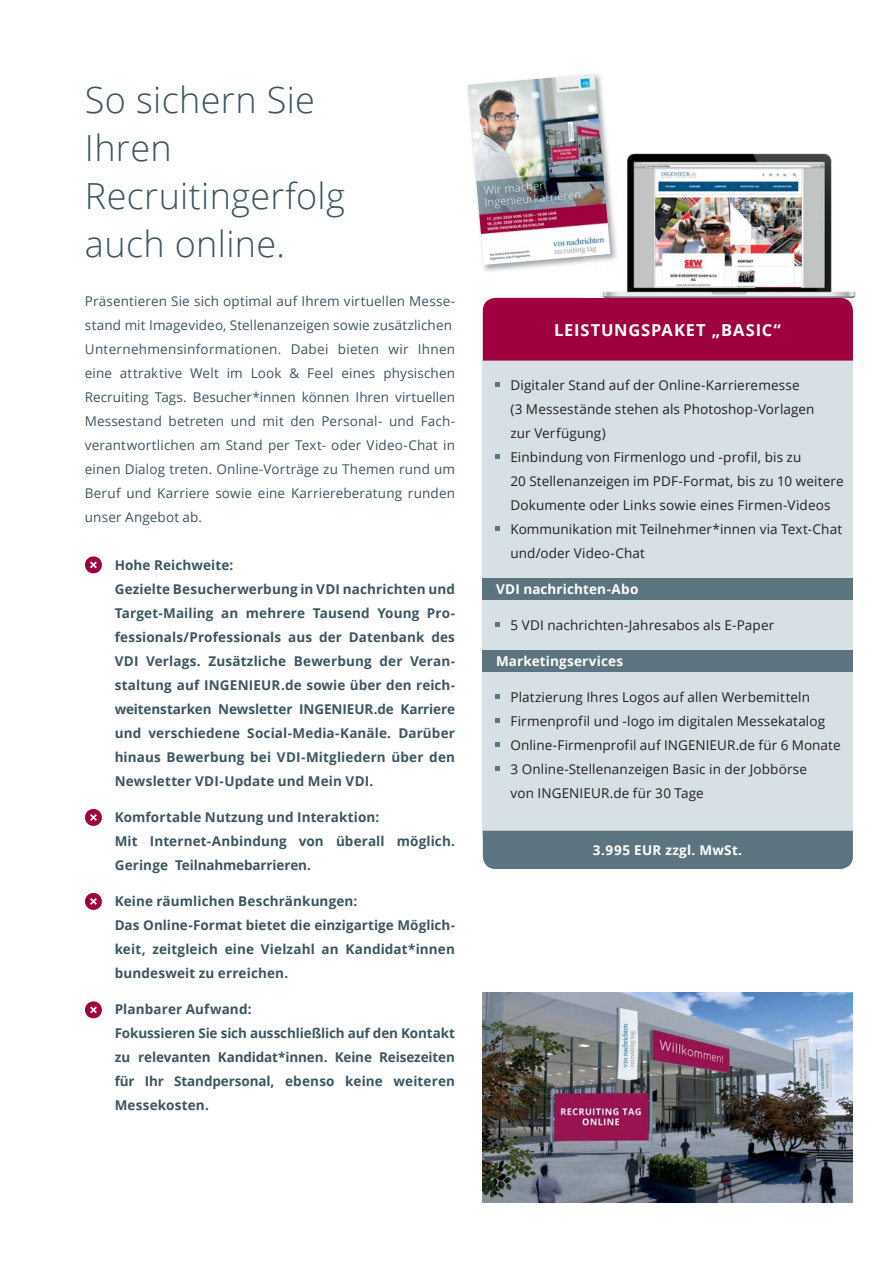
<style>
.page{position:relative;width:893px;height:1263px;background:#fff}
.page>*{position:absolute;margin:0;border:0;box-sizing:border-box;transform-origin:0 0}
.t1{font:300 36px/48px "Open Sans";letter-spacing:.01em;color:#3c5561}
.t2{font:700 16.5px "Open Sans";letter-spacing:.05em;color:#fff}
.t3{font:700 13.5px/24px "Open Sans";letter-spacing:.01em;color:#3c5561}
.t4{font:13.5px/24px "Open Sans";letter-spacing:.01em;color:#231f20}
.t5{font:13.5px/24px "Open Sans";letter-spacing:.01em;color:#3c5561}
.t6{font:700 13.5px "Open Sans";letter-spacing:.015em;color:#fff}
</style>
<div class="page">
<div style="left:483px;top:361px;width:369px;height:477px;background:#d7e0e5"></div>
<div style="left:483px;top:298px;width:369px;height:63px;background:#9e0040"></div>
<svg style="left:495px;top:383px;width:5px;height:4px"></svg>
<svg style="left:495px;top:455px;width:5px;height:4px"></svg>
<svg style="left:495px;top:527px;width:5px;height:4px"></svg>
<svg style="left:495px;top:623px;width:5px;height:4px"></svg>
<svg style="left:495px;top:695px;width:5px;height:4px"></svg>
<svg style="left:495px;top:719px;width:5px;height:4px"></svg>
<svg style="left:495px;top:743px;width:5px;height:4px"></svg>
<svg style="left:495px;top:767px;width:5px;height:4px"></svg>
<div style="left:483px;top:578px;width:369px;height:21px;background:#5c7480"></div>
<div style="left:483px;top:651px;width:369px;height:21px;background:#5c7480"></div>
<svg style="left:85px;top:556px;width:17px;height:18px"></svg>
<svg style="left:85px;top:809px;width:17px;height:17px"></svg>
<svg style="left:85px;top:893px;width:17px;height:17px"></svg>
<svg style="left:85px;top:1001px;width:17px;height:18px"></svg>
<img style="left:483px;top:992px;width:369px;height:211px">
<div style="left:483px;top:831px;width:369px;height:38px;background:#5c7480"></div>
<img style="left:602px;top:153px;width:254px;height:145px">
<img style="left:655px;top:169px;width:147px;height:118px">
<img style="left:467px;top:89px;width:95px;height:183px">
<img style="left:602px;top:153px;width:15px;height:119px">
<img style="left:468px;top:74px;width:142px;height:191px">
<h1 class="t1" style="left:85px;top:75px;width:261px">So sichern Sie<br>Ihren<br>Recruitingerfolg auch online.</h1>
<p class="t5" style="left:85px;top:289px;width:372px">Präsentieren Sie sich optimal auf Ihrem virtuellen Messe&shy;stand mit Imagevideo, Stellenanzeigen sowie zusätzlichen Unternehmensinformationen. Dabei bieten wir Ihnen eine attraktive Welt im Look &amp; Feel eines physischen Recruiting Tags. Besucher*innen können Ihren virtuellen Messestand betreten und mit den Personal- und Fach&shy;verantwortlichen am Stand per Text- oder Video-Chat in einen Dialog treten. Online-Vorträge zu Themen rund um Beruf und Karriere sowie eine Karriereberatung runden unser Angebot ab.</p>
<p class="t3" style="left:115px;top:553px;width:342px">Hohe Reichweite:<br>Gezielte Besucherwerbung in VDI nachrichten und Target-Mailing an mehrere Tausend Young Pro&shy;fessionals/Professionals aus der Datenbank des VDI Verlags. Zusätzliche Bewerbung der Veran&shy;staltung auf INGENIEUR.de sowie über den reich&shy;weitenstarken Newsletter INGENIEUR.de Karriere und verschiedene Social-Media-Kanäle. Darüber hinaus Bewerbung bei VDI-Mitgliedern über den Newsletter VDI-Update und Mein VDI.</p>
<p class="t3" style="left:115px;top:805px;width:342px">Komfortable Nutzung und Interaktion:<br>Mit Internet-Anbindung von überall möglich.<br>Geringe Teil nahmebarrieren.</p>
<p class="t3" style="left:115px;top:889px;width:342px">Keine räumlichen Beschränkungen:<br>Das Online-Format bietet die einzigartige Möglich&shy;keit, zeitgleich eine Vielzahl an Kandidat*innen bundesweit zu erreichen.</p>
<p class="t3" style="left:115px;top:997px;width:342px">Planbarer Aufwand:<br>Fokussieren Sie sich ausschließlich auf den Kontakt zu relevanten Kandidat*innen. Keine Reisezeiten für Ihr Standpersonal, ebenso keine weiteren Messekosten.</p>
<p class="t2" style="left:554px;top:318px;width:228px">LEISTUNGSPAKET „BASIC“</p>
<p class="t4" style="left:510px;top:373px;width:334px">Digitaler Stand auf der Online-Karrieremesse<br>(3 Messestände stehen als Photoshop-Vorlagen<br>zur Verfügung)<br>Einbindung von Firmenlogo und -profil, bis zu<br>20 Stellenanzeigen im PDF-Format, bis zu 10 weitere Dokumente oder Links sowie eines Firmen-Videos Kommunikation mit Teilnehmer*innen via Text-Chat und/oder Video-Chat</p>
<p class="t6" style="left:496px;top:580px;width:144px">VDI nachrichten-Abo</p>
<p class="t4" style="left:510px;top:613px;width:265px">5 VDI nachrichten-Jahresabos als E-Paper</p>
<p class="t6" style="left:496px;top:652px;width:128px">Marketingservices</p>
<p class="t4" style="left:510px;top:685px;width:331px">Platzierung Ihres Logos auf allen Werbemitteln Firmenprofil und -logo im digitalen Messekatalog Online-Firmenprofil auf INGENIEUR.de für 6 Monate 3 Online-Stellenanzeigen Basic in der Jobbörse<br>von INGENIEUR.de für 30 Tage</p>
<p class="t6" style="left:593px;top:841px;width:151px">3.995 EUR zzgl. MwSt.</p>
</div>
